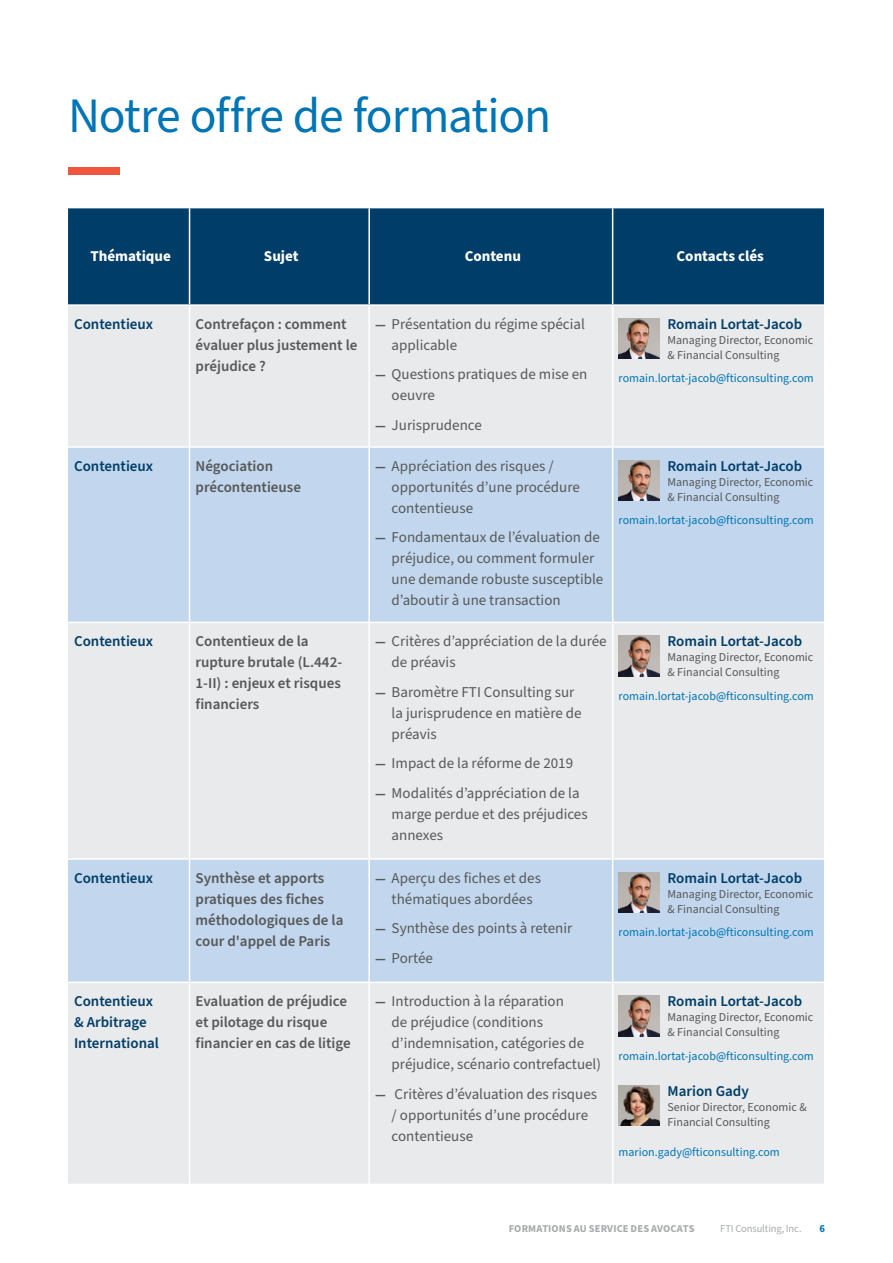
<style>
.page{position:relative;width:893px;height:1263px;background:#fff}
.page>*{position:absolute;margin:0;border:0;box-sizing:border-box;transform-origin:0 0}
.H1_Headline{font:49.5px "Source Sans Pro";letter-spacing:-.02em;color:#0075b6}
.t1{font:15px/21px "Source Sans Pro";color:#57585a}
.Bullets{font:600 15px/21px "Source Sans Pro";color:#57585a}
.Bullets-2{font:600 15px/21px "Source Sans Pro";color:#003e69}
.Body_copy{font:700 15px "Source Sans Pro";color:#fff}
.Bullets-3{font:12px/15px "Source Sans Pro";color:#57585a}
.Bullets-4{font:12px "Source Sans Pro";color:#0075b6}
.Footer_title{font:700 10.5px "Source Sans Pro";letter-spacing:.01em;color:#a8abac}
.Boilerplate{font:10.5px "Source Sans Pro";letter-spacing:-.01em;color:#a8abac}
.Folio{font:700 10.5px "Source Sans Pro";color:#0075b6}
.s1{font-weight:700;font-size:13.5px}
</style>
<div class="page">
<div style="left:68px;top:208px;width:756px;height:96px;background:#003e69"></div>
<div style="left:68px;top:306px;width:756px;height:878px;background:#e9eaeb"></div>
<svg style="left:68px;top:448px;width:756px;height:534px;background:#d3dfec"></svg>
<hr style="left:189px;top:208px;width:1px;height:96px;background:#fff">
<hr style="left:368px;top:208px;width:2px;height:96px;background:#fff">
<hr style="left:612px;top:208px;width:1px;height:96px;background:#fff">
<hr style="left:189px;top:306px;width:1px;height:140px;background:#fff">
<hr style="left:368px;top:306px;width:2px;height:140px;background:#fff">
<hr style="left:612px;top:306px;width:1px;height:140px;background:#fff">
<hr style="left:68px;top:446px;width:122px;height:2px;background:#fff">
<hr style="left:190px;top:446px;width:179px;height:2px;background:#fff">
<hr style="left:189px;top:448px;width:1px;height:174px;background:#fff">
<hr style="left:369px;top:446px;width:244px;height:2px;background:#fff">
<hr style="left:368px;top:448px;width:2px;height:174px;background:#fff">
<hr style="left:613px;top:446px;width:211px;height:2px;background:#fff">
<hr style="left:612px;top:448px;width:1px;height:174px;background:#fff">
<hr style="left:68px;top:622px;width:122px;height:1px;background:#fff">
<hr style="left:190px;top:622px;width:179px;height:1px;background:#fff">
<hr style="left:189px;top:623px;width:1px;height:235px;background:#fff">
<hr style="left:369px;top:622px;width:244px;height:1px;background:#fff">
<hr style="left:368px;top:623px;width:2px;height:235px;background:#fff">
<hr style="left:613px;top:622px;width:211px;height:1px;background:#fff">
<hr style="left:612px;top:623px;width:1px;height:235px;background:#fff">
<hr style="left:68px;top:858px;width:122px;height:2px;background:#fff">
<hr style="left:190px;top:858px;width:179px;height:2px;background:#fff">
<hr style="left:189px;top:860px;width:1px;height:122px;background:#fff">
<hr style="left:369px;top:858px;width:244px;height:2px;background:#fff">
<hr style="left:368px;top:860px;width:2px;height:122px;background:#fff">
<hr style="left:613px;top:858px;width:211px;height:2px;background:#fff">
<hr style="left:612px;top:860px;width:1px;height:122px;background:#fff">
<hr style="left:68px;top:982px;width:122px;height:1px;background:#fff">
<hr style="left:190px;top:982px;width:179px;height:1px;background:#fff">
<hr style="left:189px;top:983px;width:1px;height:201px;background:#fff">
<hr style="left:369px;top:982px;width:244px;height:1px;background:#fff">
<hr style="left:368px;top:983px;width:2px;height:201px;background:#fff">
<hr style="left:613px;top:982px;width:211px;height:1px;background:#fff">
<hr style="left:612px;top:983px;width:1px;height:201px;background:#fff">
<img style="left:619px;top:318px;width:40px;height:41px">
<img style="left:619px;top:460px;width:40px;height:41px">
<img style="left:619px;top:636px;width:40px;height:40px">
<img style="left:619px;top:872px;width:40px;height:41px">
<img style="left:619px;top:995px;width:40px;height:41px">
<img style="left:619px;top:1085px;width:40px;height:41px">
<div style="left:68px;top:167px;width:51px;height:7px;background:#f0553e"></div>
<p class="H1_Headline" style="left:68px;top:83px;width:485px">Notre offre de formation</p>
<p class="Body_copy" style="left:91px;top:246px;width:82px">Thématique</p>
<p class="Body_copy" style="left:264px;top:246px;width:36px">Sujet</p>
<p class="Body_copy" style="left:465px;top:246px;width:58px">Contenu</p>
<p class="Body_copy" style="left:677px;top:246px;width:89px">Contacts clés</p>
<p class="Bullets-2" style="left:74px;top:314px;width:81px">Contentieux</p>
<p class="Bullets" style="left:196px;top:314px;width:163px">Contrefaçon : comment évaluer plus justement le préjudice ?</p>
<p class="t1" style="left:392px;top:314px;width:195px;text-indent:-16px"><span class="s1">—</span> Présentation du régime spécial applicable</p>
<p class="t1" style="left:392px;top:364px;width:197px;text-indent:-16px"><span class="s1">—</span> Questions pratiques de mise en oeuvre</p>
<p class="t1" style="left:375px;top:415px;width:108px"><span class="s1">—</span> Jurisprudence</p>
<p class="Bullets-2" style="left:74px;top:456px;width:81px">Contentieux</p>
<p class="Bullets" style="left:196px;top:456px;width:107px">Négociation précontentieuse</p>
<p class="t1" style="left:392px;top:456px;width:190px;text-indent:-16px"><span class="s1">—</span> Appréciation des risques / opportunités d’une procédure contentieuse</p>
<p class="t1" style="left:392px;top:527px;width:213px;text-indent:-16px"><span class="s1">—</span> Fondamentaux de l’évaluation de préjudice, ou comment formuler une demande robuste susceptible d’aboutir à une transaction</p>
<p class="Bullets-2" style="left:74px;top:631px;width:81px">Contentieux</p>
<p class="Bullets" style="left:196px;top:631px;width:148px">Contentieux de la rupture brutale (L.442-<br>1-II) : enjeux et risques financiers</p>
<p class="t1" style="left:392px;top:631px;width:217px;text-indent:-16px"><span class="s1">—</span> Critères d’appréciation de la durée de préavis</p>
<p class="t1" style="left:392px;top:682px;width:192px;text-indent:-16px"><span class="s1">—</span> Baromètre FTI Consulting sur la jurisprudence en matière de préavis</p>
<p class="t1" style="left:375px;top:753px;width:200px"><span class="s1">—</span> Impact de la réforme de 2019</p>
<p class="t1" style="left:392px;top:783px;width:198px;text-indent:-16px"><span class="s1">—</span> Modalités d’appréciation de la marge perdue et des préjudices annexes</p>
<p class="Bullets-2" style="left:74px;top:868px;width:81px">Contentieux</p>
<p class="Bullets" style="left:196px;top:868px;width:149px">Synthèse et apports pratiques des fiches méthodologiques de la cour d'appel de Paris</p>
<p class="t1" style="left:375px;top:868px;width:167px;text-align:center"><span class="s1">—</span> Aperçu des fiches et des thématiques abordées</p>
<p class="t1" style="left:375px;top:918px;width:199px"><span class="s1">—</span> Synthèse des points à retenir</p>
<p class="t1" style="left:375px;top:948px;width:59px"><span class="s1">—</span> Portée</p>
<p class="Bullets-2" style="left:74px;top:991px;width:86px">Contentieux &amp; Arbitrage<br>International</p>
<p class="Bullets" style="left:196px;top:991px;width:157px">Evaluation de préjudice et pilotage du risque financier en cas de litige</p>
<p class="t1" style="left:392px;top:991px;width:211px;text-indent:-16px"><span class="s1">—</span> Introduction à la réparation<br>de préjudice (conditions d’indemnisation, catégories de préjudice, scénario contrefactuel)</p>
<p class="t1" style="left:392px;top:1084px;width:207px;text-indent:-16px"><span class="s1">—</span> Critères d’évaluation des risques / opportunités d’une procédure contentieuse</p>
<p class="Bullets-2" style="left:667px;top:314px;width:136px">Romain Lortat-Jacob</p>
<p class="Bullets-3" style="left:667px;top:333px;width:147px">Managing Director, Economic &amp; Financial Consulting</p>
<p class="Bullets-4" style="left:619px;top:370px;width:197px">romain.lortat-jacob@fticonsulting.com</p>
<p class="Bullets-2" style="left:667px;top:456px;width:136px">Romain Lortat-Jacob</p>
<p class="Bullets-3" style="left:667px;top:475px;width:147px">Managing Director, Economic &amp; Financial Consulting</p>
<p class="Bullets-4" style="left:619px;top:512px;width:197px">romain.lortat-jacob@fticonsulting.com</p>
<p class="Bullets-2" style="left:667px;top:631px;width:136px">Romain Lortat-Jacob</p>
<p class="Bullets-3" style="left:667px;top:650px;width:147px">Managing Director, Economic &amp; Financial Consulting</p>
<p class="Bullets-4" style="left:619px;top:688px;width:197px">romain.lortat-jacob@fticonsulting.com</p>
<p class="Bullets-2" style="left:667px;top:868px;width:136px">Romain Lortat-Jacob</p>
<p class="Bullets-3" style="left:667px;top:887px;width:147px">Managing Director, Economic &amp; Financial Consulting</p>
<p class="Bullets-4" style="left:619px;top:924px;width:197px">romain.lortat-jacob@fticonsulting.com</p>
<p class="Bullets-2" style="left:667px;top:991px;width:136px">Romain Lortat-Jacob</p>
<p class="Bullets-3" style="left:667px;top:1010px;width:147px">Managing Director, Economic &amp; Financial Consulting</p>
<p class="Bullets-4" style="left:619px;top:1048px;width:197px">romain.lortat-jacob@fticonsulting.com</p>
<p class="Bullets-2" style="left:667px;top:1081px;width:83px">Marion Gady</p>
<p class="Bullets-3" style="left:667px;top:1100px;width:141px">Senior Director, Economic &amp;<br>Financial Consulting</p>
<p class="Bullets-4" style="left:619px;top:1144px;width:163px">marion.gady@fticonsulting.com</p>
<p class="Footer_title" style="left:509px;top:1221px;width:187px">FORMATIONS AU SERVICE DES AVOCATS</p>
<p class="Boilerplate" style="left:720px;top:1221px;width:83px">FTI Consulting, Inc.</p>
<p class="Folio" style="left:819px;top:1221px;width:7px">6</p>
</div>
